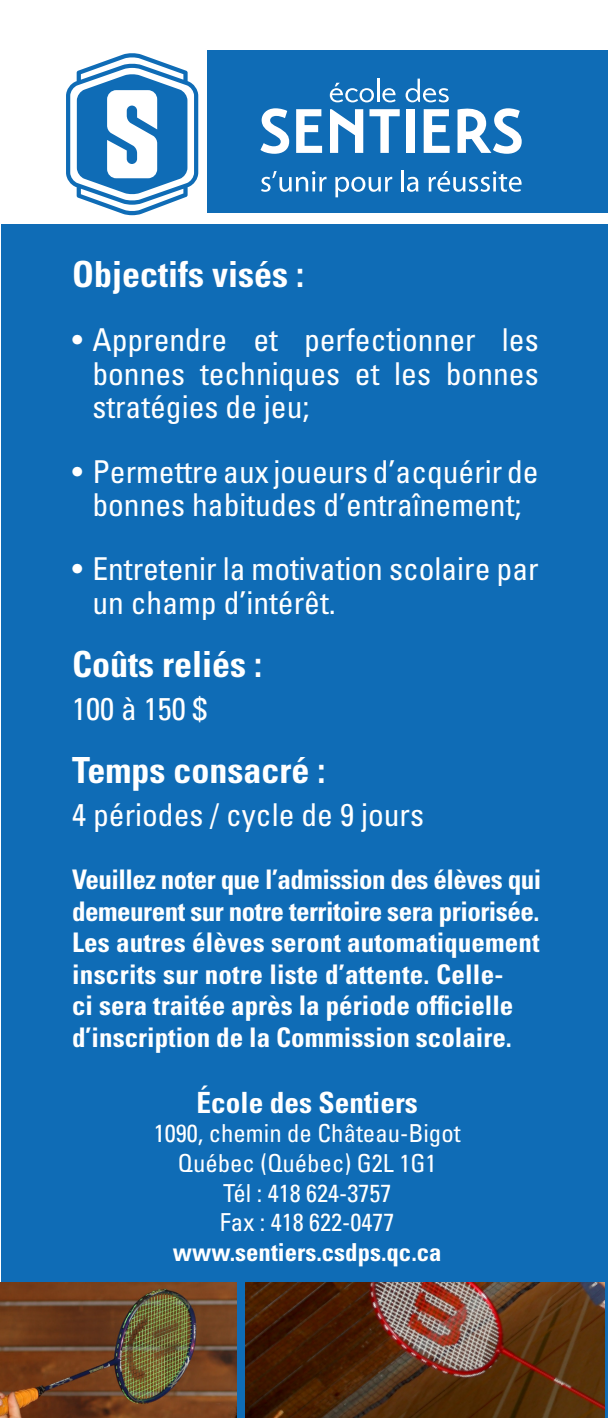
<style>
.page{position:relative;width:608px;height:1418px;background:#fff}
.page>*{position:absolute;margin:0;border:0;box-sizing:border-box;transform-origin:0 0}
.t1{font:700 condensed 36px "Univers LT Std";color:#fff}
.t2{font:condensed 31.5px/33.8px "Univers LT Std";color:#fff;text-align:justify}
.t3{font:700 condensed 29.25px "Univers LT Std";color:#fff}
.t4{font:700 condensed 27px/31.5px "Univers LT Std";color:#fff}
.t5{font:condensed 24.75px/29.7px "Univers LT Std";color:#fff;text-align:center}
.t6{font:700 condensed 24.75px "Univers LT Std";color:#fff}
</style>
<div class="page">
<div style="left:208px;top:51px;width:400px;height:162px;background:#0f6cb6"></div>
<svg style="left:66px;top:53px;width:132px;height:162px"></svg>
<svg style="left:382px;top:88px;width:13px;height:14px"></svg>
<svg style="left:260px;top:108px;width:29px;height:46px"></svg>
<svg style="left:296px;top:109px;width:26px;height:44px"></svg>
<svg style="left:330px;top:109px;width:33px;height:44px"></svg>
<svg style="left:369px;top:109px;width:30px;height:44px"></svg>
<div style="left:406px;top:109px;width:8px;height:44px;background:#fff"></div>
<svg style="left:423px;top:109px;width:26px;height:44px"></svg>
<svg style="left:457px;top:108px;width:64px;height:46px"></svg>
<svg style="left:261px;top:171px;width:65px;height:21px"></svg>
<svg style="left:335px;top:177px;width:57px;height:20px"></svg>
<hr style="left:401px;top:170px;width:2px;height:21px;background:#fff">
<svg style="left:407px;top:177px;width:11px;height:15px"></svg>
<svg style="left:428px;top:171px;width:93px;height:21px"></svg>
<hr style="left:377px;top:79px;width:2px;height:23px;background:#fff">
<svg style="left:405px;top:79px;width:43px;height:23px"></svg>
<svg style="left:330px;top:83px;width:44px;height:19px"></svg>
<div style="left:1px;top:224px;width:606px;height:1194px;background:#0f6cb6"></div>
<img style="left:0;top:1282px;width:236px;height:136px">
<img style="left:246px;top:1282px;width:358px;height:136px">
<h1 class="t1" style="left:72px;top:252px;width:233px">Objectifs visés :</h1>
<p class="t2" style="left:92px;top:322px;width:447px;text-indent:-20px">• Apprendre et perfectionner les bonnes techniques et les bonnes stratégies de jeu;</p>
<p class="t2" style="left:72px;top:454px;width:468px;text-align:center">• Permettre aux joueurs d’acquérir de bonnes habitudes d’entraînement;</p>
<p class="t2" style="left:92px;top:552px;width:447px;text-indent:-20px">• Entretenir la motivation scolaire par un champ d’intérêt.</p>
<h1 class="t1" style="left:72px;top:642px;width:191px">Coûts reliés :</h1>
<p class="t2" style="left:72px;top:691px;width:136px">100 à 150 $</p>
<h1 class="t1" style="left:72px;top:748px;width:255px">Temps consacré :</h1>
<p class="t2" style="left:72px;top:797px;width:353px">4 périodes / cycle de 9 jours</p>
<p class="t4" style="left:72px;top:863px;width:470px">Veuillez noter que l’admission des élèves qui demeurent sur notre territoire sera priorisée.<br>Les autres élèves seront automatiquement inscrits sur notre liste d’attente. Celle-<br>ci sera traitée après la période officielle d’inscription de la Commission scolaire.</p>
<p class="t3" style="left:196px;top:1084px;width:222px">École des Sentiers</p>
<p class="t5" style="left:154px;top:1118px;width:308px">1090, chemin de Château-Bigot<br>Québec (Québec) G2L 1G1<br>Tél : 418 624-3757<br>Fax : 418 622-0477</p>
<p class="t6" style="left:173px;top:1237px;width:270px">www.sentiers.csdps.qc.ca</p>
</div>
